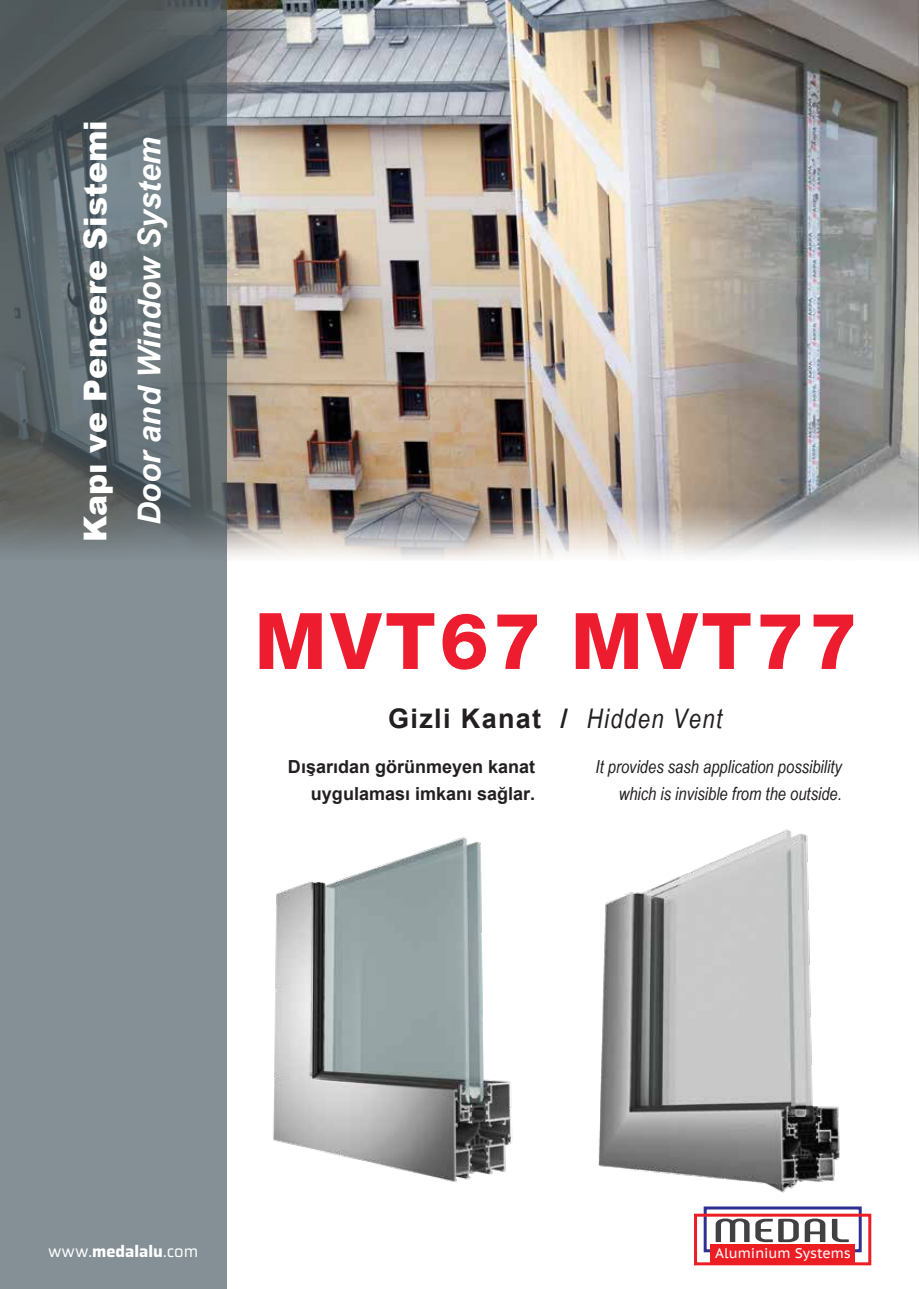
<style>
.page{position:relative;width:919px;height:1289px;background:#fff}
.page>*{position:absolute;margin:0;border:0;box-sizing:border-box;transform-origin:0 0}
.t1{font:800 78px "Helvetica Neue LT Pro";letter-spacing:.05em;color:#ed1c2e}
.t2{font:700 33.15px "Phenomena";color:#414042;scale:1.82 1}
.t3{font:900 31.5px "Arial";color:#fff}
.t4{font:italic 700 31.5px "Arial";color:#fff}
.t5{font:700 27px "Arial";letter-spacing:.05em;color:#231f20}
.t6{font:italic 18px/27px "Arial Narrow";color:#231f20;text-align:right}
.t7{font:700 18px/27px "Arial";color:#231f20;text-align:right}
.t8{font:16.5px "Saira";color:#fff}
.t9{font:13.8px "PT Sans Caption";color:#fff}
.s1{font-family:"Arial Narrow";font-weight:400;font-style:italic}
.s2{font-weight:700}
</style>
<div class="page">
<img style="left:226px;top:0;width:692px;height:561px">
<svg style="left:0;top:0;width:226px;height:1288px;background:#727c82"></svg>
<img style="left:273px;top:837px;width:239px;height:345px">
<img style="left:598px;top:829px;width:242px;height:364px">
<div style="left:703px;top:1206px;width:158px;height:46px;border:3px solid #2e3092"></div>
<div style="left:694px;top:1213px;width:177px;height:52px;border:3px solid #ed1d24"></div>
<div style="left:710px;top:1244px;width:144px;height:20px;background:#ed1d24"></div>
<h3 class="t3" style="left:72px;top:542px;width:423px;rotate:-90deg">Kapı ve Pencere Sistemi</h3>
<h3 class="t4" style="left:129px;top:525px;width:390px;rotate:-90deg">Door and Window System</h3>
<h1 class="t1" style="left:254px;top:594px;width:605px">MVT67 MVT77</h1>
<h3 class="t5" style="left:388px;top:700px;width:336px">Gizli Kanat / <span class="s1">Hidden Vent</span></h3>
<p class="t7" style="left:288px;top:754px;width:249px">Dışarıdan görünmeyen kanat uygulaması imkanı sağlar.</p>
<p class="t6" style="left:595px;top:753px;width:248px">It provides sash application possibility which is invisible from the outside.</p>
<p class="t8" style="left:48px;top:1239px;width:152px">www.<span class="s2">medalalu</span>.com</p>
<h2 class="t2" style="left:712px;top:1210px;width:77px">MEDAL</h2>
<p class="t9" style="left:715px;top:1244px;width:137px">Aluminium Systems</p>
</div>
